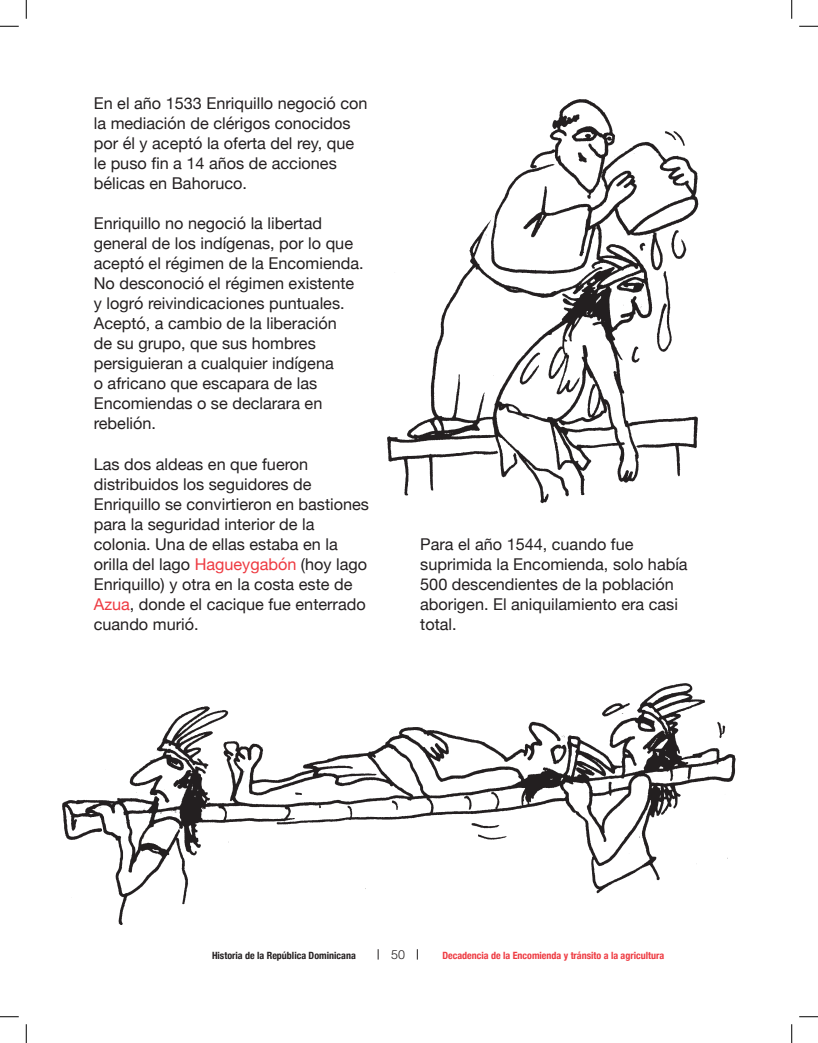
<style>
.page{position:relative;width:818px;height:1043px;background:#fff}
.page>*{position:absolute;margin:0;border:0;box-sizing:border-box;transform-origin:0 0}
.t1{font:16.25px/20px "Helvetica Neue";color:#231f20}
.t2{font:300 12.5px "Helvetica";color:#231f20}
.t3{font:700 condensed 10px "Helvetica Neue";color:#ee3a41}
.t4{font:700 condensed 10px "Helvetica Neue";color:#231f20}
.s1{color:#ee3a41}
</style>
<div class="page">
<img style="left:387px;top:99px;width:312px;height:404px">
<img style="left:62px;top:683px;width:674px;height:242px">
<svg style="left:0;top:25px;width:19px;height:2px"></svg>
<svg style="left:799px;top:25px;width:19px;height:2px"></svg>
<svg style="left:0;top:1016px;width:19px;height:1px"></svg>
<svg style="left:799px;top:1016px;width:19px;height:1px"></svg>
<svg style="left:25px;top:0;width:2px;height:19px"></svg>
<svg style="left:25px;top:1024px;width:2px;height:18px"></svg>
<svg style="left:791px;top:0;width:1px;height:19px"></svg>
<svg style="left:791px;top:1024px;width:1px;height:18px"></svg>
<p class="t1" style="left:94px;top:94px;width:275px">En el año 1533 Enriquillo negoció con la mediación de clérigos conocidos por él y aceptó la oferta del rey, que le puso fin a 14 años de acciones bélicas en Bahoruco.</p>
<p class="t1" style="left:94px;top:214px;width:271px">Enriquillo no negoció la libertad general de los indígenas, por lo que aceptó el régimen de la Encomienda.<br>No desconoció el régimen existente y logró reivindicaciones puntuales.<br>Aceptó, a cambio de la liberación<br>de su grupo, que sus hombres persiguieran a cualquier indígena<br>o africano que escapara de las<br>Encomiendas o se declarara en rebelión.</p>
<p class="t1" style="left:94px;top:454px;width:277px">Las dos aldeas en que fueron distribuidos los seguidores de<br>Enriquillo se convirtieron en bastiones para la seguridad interior de la colonia. Una de ellas estaba en la orilla del lago <span class="s1">Hagueygabón</span> (hoy lago<br>Enriquillo) y otra en la costa este de<br><span class="s1">Azua</span>, donde el cacique fue enterrado cuando murió.</p>
<p class="t1" style="left:420px;top:534px;width:269px">Para el año 1544, cuando fue suprimida la Encomienda, solo había<br>500 descendientes de la población aborigen. El aniquilamiento era casi total.</p>
<p class="t4" style="left:212px;top:947px;width:145px">Historia de la República Dominicana</p>
<p class="t2" style="left:391px;top:946px;width:15px">50</p>
<p class="t3" style="left:442px;top:947px;width:223px">Decadencia de la Encomienda y tránsito a la agricultura</p>
</div>
